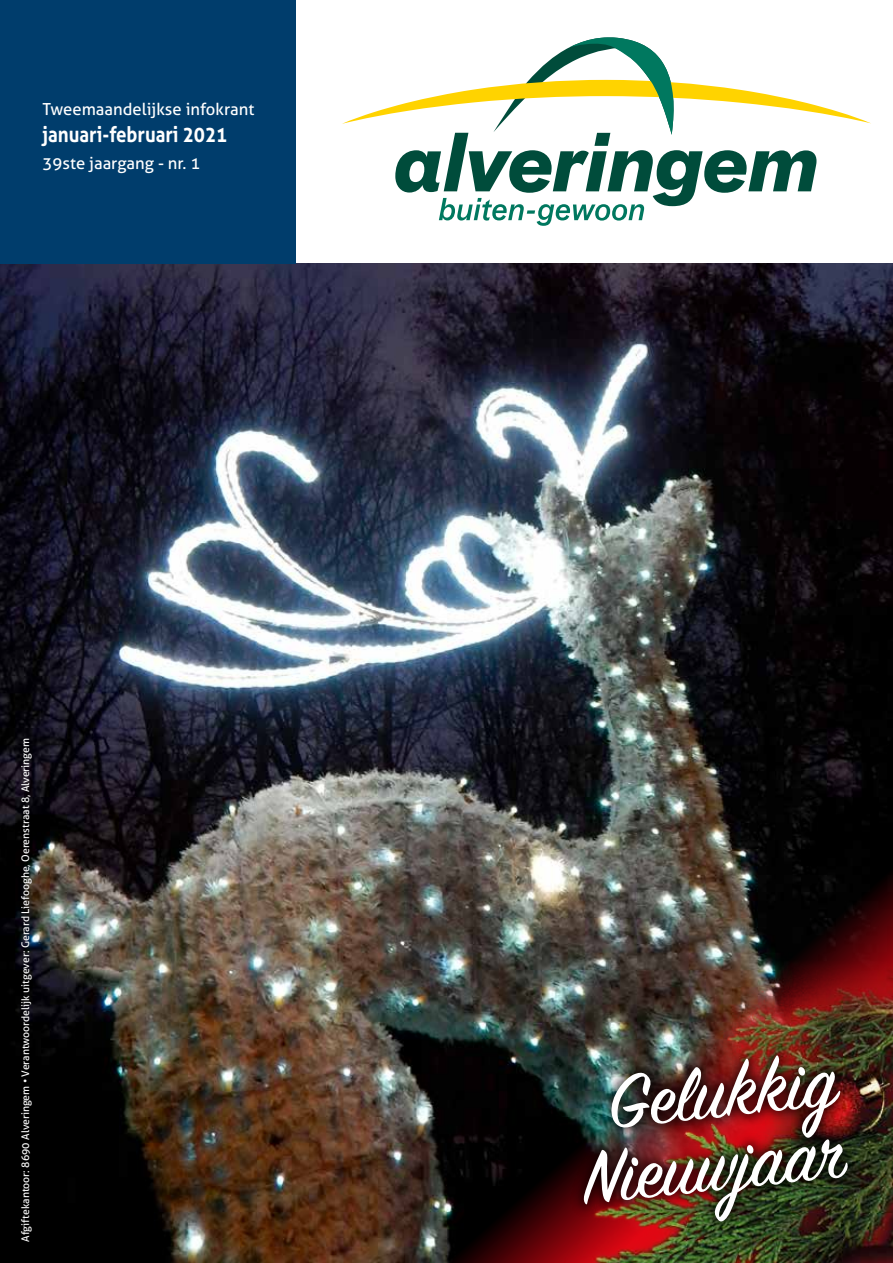
<style>
.page{position:relative;width:893px;height:1263px;background:#fff}
.page>*{position:absolute;margin:0;border:0;box-sizing:border-box;transform-origin:0 0}
.t1{font:82.8px/72.4px "Sign Painter House Script";color:#fff;text-align:center}
.t2{font:700 21.6px "Aller";color:#fff;scale:.86 1}
.t3{font:16.65px "Aller";color:#fff}
.t4{font:10.5px "Aller";color:#fff}
</style>
<div class="page">
<img style="left:0;top:264px;width:893px;height:999px">
<img style="left:385px;top:825px;width:508px;height:438px">
<svg style="left:342px;top:37px;width:529px;height:189px"></svg>
<div style="left:0;top:0;width:296px;height:264px;background:#003d6c"></div>
<img style="left:506px;top:955px;width:387px;height:308px">
<div style="left:570px;top:1042px;width:291px;height:193px;background:#000;opacity:.75"></div>
<h3 class="t3" style="left:43px;top:99px;width:213px">Tweemaandelijkse infokrant</h3>
<h2 class="t2" style="left:43px;top:121px;width:216px">januari-februari 2021</h2>
<h3 class="t3" style="left:43px;top:153px;width:159px">39ste jaargang - nr. 1</h3>
<p class="t4" style="left:19px;top:1242px;width:505px;rotate:-90deg">Afgiftekantoor: 8690 Alveringem • Verantwoordelijk uitgever: Gerard Liefooghe, Oerenstraat 8, Alveringem</p>
<h1 class="t1" style="left:572px;top:1078px;width:264px;rotate:-6deg">Gelukkig<br>Nieuwjaar</h1>
</div>
